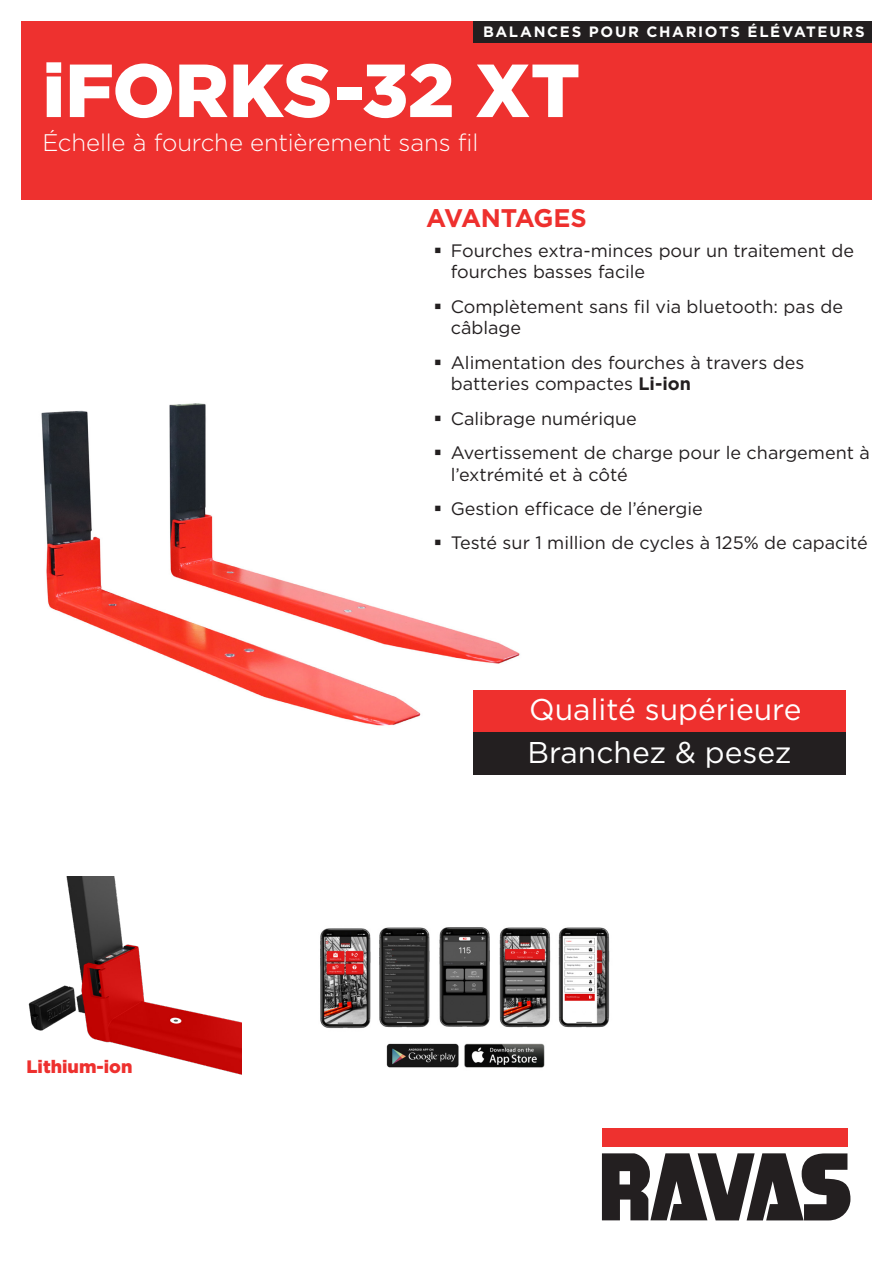
<style>
.page{position:relative;width:893px;height:1263px;background:#fff}
.page>*{position:absolute;margin:0;border:0;box-sizing:border-box;transform-origin:0 0}
.t1{font:900 75px "Gotham";color:#fff}
.t2{font:30px "Gotham";color:#fff}
.t3{font:700 25.5px "Gotham";letter-spacing:-.035em;color:#ee302e}
.t4{font:300 24px "Gotham";letter-spacing:-.005em;color:#fff}
.t5{font:18px/21.6px "Gotham";color:#231f20}
.t6{font:900 18px "Gotham";color:#ee302e}
.t7{font:700 15px "Gotham";letter-spacing:.11em;color:#fff}
.s1{font-weight:700}
</style>
<div class="page">
<img style="left:41px;top:403px;width:479px;height:323px">
<div style="left:21px;top:21px;width:851px;height:179px;background:#ee312f"></div>
<div style="left:473px;top:690px;width:372px;height:42px;background:#ee302e"></div>
<div style="left:473px;top:732px;width:372px;height:43px;background:#231f20"></div>
<div style="left:602px;top:1128px;width:245px;height:19px;background:#ee312f"></div>
<svg style="left:602px;top:1153px;width:248px;height:67px"></svg>
<div style="left:473px;top:21px;width:399px;height:22px;background:#231f20"></div>
<img style="left:28px;top:876px;width:214px;height:199px">
<img style="left:320px;top:927px;width:290px;height:141px">
<svg style="left:435px;top:415px;width:5px;height:6px"></svg>
<svg style="left:435px;top:450px;width:5px;height:5px"></svg>
<svg style="left:435px;top:506px;width:5px;height:5px"></svg>
<svg style="left:435px;top:540px;width:5px;height:5px"></svg>
<p class="t7" style="left:483px;top:22px;width:383px">BALANCES POUR CHARIOTS ÉLÉVATEURS</p>
<p class="t1" style="left:43px;top:39px;width:539px">iFORKS-32 XT</p>
<p class="t4" style="left:43px;top:127px;width:437px">Échelle à fourche entièrement sans fil</p>
<p class="t3" style="left:426px;top:201px;width:162px">AVANTAGES</p>
<p class="t5" style="left:451px;top:239px;width:405px">Fourches extra-minces pour un traitement de fourches basses facile</p>
<p class="t5" style="left:451px;top:295px;width:394px">Complètement sans fil via bluetooth: pas de câblage</p>
<p class="t5" style="left:451px;top:351px;width:355px">Alimentation des fourches à travers des batteries compactes <span class="s1">Li-ion</span></p>
<p class="t5" style="left:451px;top:407px;width:188px">Calibrage numérique</p>
<p class="t5" style="left:451px;top:441px;width:421px">Avertissement de charge pour le chargement à l’extrémité et à côté</p>
<p class="t5" style="left:451px;top:497px;width:254px">Gestion efficace de l’énergie</p>
<p class="t5" style="left:451px;top:532px;width:419px">Testé sur 1 million de cycles à 125% de capacité</p>
<p class="t6" style="left:27px;top:1054px;width:107px">Lithium-ion</p>
<p class="t2" style="left:529px;top:690px;width:274px">Qualité supérieure</p>
<p class="t2" style="left:527px;top:733px;width:265px">Branchez &amp; pesez</p>
</div>
